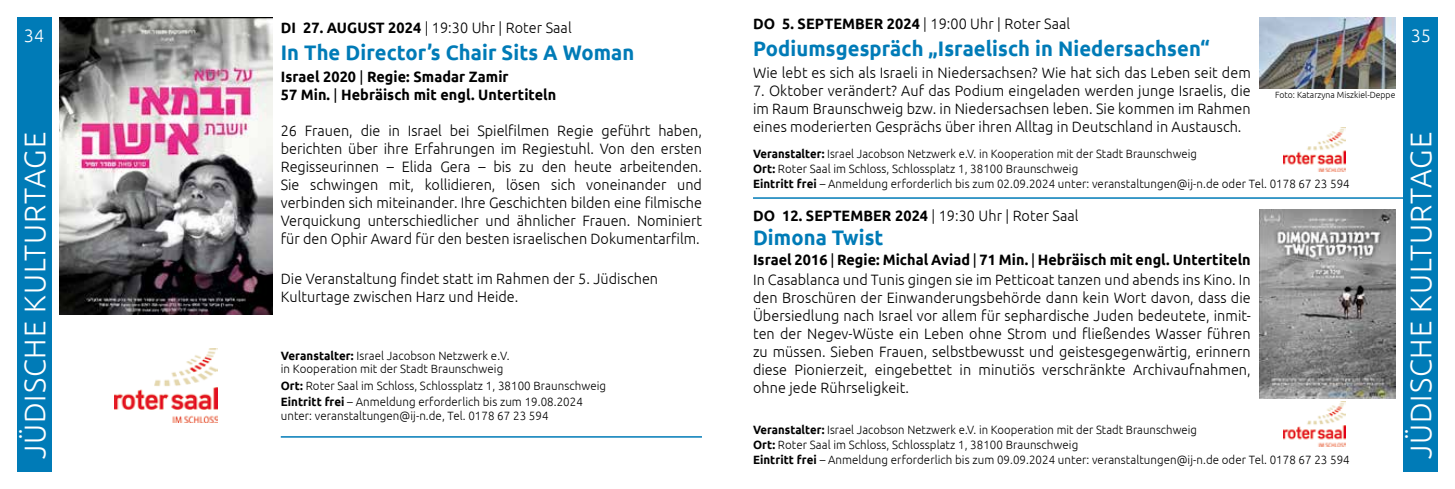
<style>
.page{position:relative;width:1455px;height:489px;background:#fff}
.page>*{position:absolute;margin:0;border:0;box-sizing:border-box;transform-origin:0 0}
.t1{font:300 30px "Ubuntu";letter-spacing:.03em;color:#fff}
.t2{font:700 21px "Ubuntu";letter-spacing:.005em;color:#007bb7;scale:.96 1}
.t3{font:300 18px "Ubuntu";color:#fff}
.t4{font:300 15px/18px "Ubuntu";letter-spacing:.005em;color:#000;text-align:justify;scale:.96 1}
.t5{font:700 15px/18px "Ubuntu";letter-spacing:.005em;color:#000;scale:.96 1}
.t6{font:300 12px/15px "Ubuntu";letter-spacing:.005em;color:#000;scale:.94 1}
.t7{font:300 12px/13.5px "Ubuntu";letter-spacing:.005em;color:#000;scale:.96 1}
.t8{font:300 9px "Ubuntu";color:#000;scale:.96 1}
.s1{font-weight:700}
.s2{font-weight:400}
</style>
<div class="page">
<div style="left:17px;top:17px;width:34px;height:455px;background:#007bb7"></div>
<div style="left:1403px;top:17px;width:34px;height:455px;background:#007bb7"></div>
<img style="left:1259px;top:18px;width:136px;height:71px">
<img style="left:1259px;top:210px;width:136px;height:188px">
<img style="left:60px;top:17px;width:212px;height:298px">
<img style="left:114px;top:349px;width:103px;height:74px">
<hr style="left:281px;top:436px;width:421px;height:2px;background:#007bb7">
<hr style="left:753px;top:197px;width:654px;height:2px;background:#007bb7">
<img style="left:1283px;top:127px;width:62px;height:45px">
<img style="left:1283px;top:402px;width:62px;height:44px">
<p class="t4" style="left:753px;top:14px;width:332px"><span class="s1">DO 5. SEPTEMBER 2024</span> | 19:00 Uhr | Roter Saal</p>
<h2 class="t2" style="left:753px;top:35px;width:477px">Podiumsgespräch „Israelisch in Niedersachsen“</h2>
<p class="t4" style="left:753px;top:63px;width:520px">Wie lebt es sich als Israeli in Niedersachsen? Wie hat sich das Leben seit dem</p>
<p class="t4" style="left:753px;top:81px;width:520px">7. Oktober verändert? Auf das Podium eingeladen werden junge Israelis, die im Raum Braunschweig bzw. in Niedersachsen leben. Sie kommen im Rahmen eines moderierten Gesprächs über ihren Alltag in Deutschland in Austausch.</p>
<p class="t4" style="left:281px;top:18px;width:304px"><span class="s1">DI 27. AUGUST 2024</span> | 19:30 Uhr | Roter Saal</p>
<h2 class="t2" style="left:281px;top:40px;width:370px">In The Director’s Chair Sits A Woman</h2>
<p class="t5" style="left:281px;top:68px;width:288px">Israel 2020 <span class="s2">|</span> Regie: Smadar Zamir<br>57 Min. <span class="s2">|</span> Hebräisch mit engl. Untertiteln</p>
<p class="t4" style="left:281px;top:121px;width:440px">26 Frauen, die in Israel bei Spielfilmen Regie geführt haben, berichten über ihre Erfahrungen im Regiestuhl. Von den ersten Regisseurinnen – Elida Gera – bis zu den heute arbeitenden.<br>Sie schwingen mit, kollidieren, lösen sich voneinander und verbinden sich miteinander. Ihre Geschichten bilden eine filmische Verquickung unterschiedlicher und ähnlicher Frauen. Nominiert für den Ophir Award für den besten israelischen Dokumentarfilm.</p>
<p class="t4" style="left:281px;top:269px;width:394px">Die Veranstaltung findet statt im Rahmen der 5. Jüdischen<br>Kulturtage zwischen Harz und Heide.</p>
<p class="t3" style="left:24px;top:25px;width:22px">34</p>
<p class="t3" style="left:1410px;top:25px;width:22px">35</p>
<p class="t8" style="left:1274px;top:90px;width:127px">Foto: Katarzyna Miszkiel-Deppe</p>
<h1 class="t1" style="left:17px;top:459px;width:329px;rotate:-90deg">JÜDISCHE KULTURTAGE</h1>
<h1 class="t1" style="left:1402px;top:459px;width:329px;rotate:-90deg">JÜDISCHE KULTURTAGE</h1>
<p class="t6" style="left:753px;top:146px;width:636px"><span class="s1">Veranstalter:</span> Israel Jacobson Netzwerk e.V. in Kooperation mit der Stadt Braunschweig<br><span class="s1">Ort:</span> Roter Saal im Schloss, Schlossplatz 1, 38100 Braunschweig<br><span class="s1">Eintritt frei</span> – Anmeldung erforderlich bis zum 02.09.2024 unter: veranstaltungen@ij-n.de oder Tel. 0178 67 23 594</p>
<p class="t4" style="left:753px;top:207px;width:340px"><span class="s1">DO 12. SEPTEMBER 2024</span> | 19:30 Uhr | Roter Saal</p>
<h2 class="t2" style="left:753px;top:225px;width:137px">Dimona Twist</h2>
<p class="t4" style="left:753px;top:249px;width:520px;line-height:20.5px"><span class="s1">Israel 2016</span> <span class="s2">|</span> <span class="s1">Regie: Michal Aviad</span> <span class="s2">|</span> <span class="s1">71 Min.</span> <span class="s2">|</span> <span class="s1">Hebräisch mit engl. Untertiteln<br></span>In Casablanca und Tunis gingen sie im Petticoat tanzen und abends ins Kino. In</p>
<p class="t4" style="left:753px;top:288px;width:520px">den Broschüren der Einwanderungsbehörde dann kein Wort davon, dass die Übersiedlung nach Israel vor allem für sephardische Juden bedeutete, inmit&shy;ten der Negev-Wüste ein Leben ohne Strom und fließendes Wasser führen zu müssen. Sieben Frauen, selbstbewusst und geistesgegenwärtig, erinnern diese Pionierzeit, eingebettet in minutiös verschränkte Archivaufnahmen, ohne jede Rührseligkeit.</p>
<p class="t7" style="left:281px;top:349px;width:240px"><span class="s1">Veranstalter:</span> Israel Jacobson Netzwerk e.V. in Kooperation mit der Stadt Braunschweig</p>
<p class="t7" style="left:281px;top:377px;width:340px;line-height:16.5px"><span class="s1">Ort:</span> Roter Saal im Schloss, Schlossplatz 1, 38100 Braunschweig<br><span class="s1">Eintritt frei</span> – Anmeldung erforderlich bis zum 19.08.2024</p>
<p class="t7" style="left:281px;top:409px;width:280px">unter: veranstaltungen@ij-n.de, Tel. 0178 67 23 594</p>
<p class="t6" style="left:753px;top:422px;width:636px"><span class="s1">Veranstalter:</span> Israel Jacobson Netzwerk e.V. in Kooperation mit der Stadt Braunschweig<br><span class="s1">Ort:</span> Roter Saal im Schloss, Schlossplatz 1, 38100 Braunschweig<br><span class="s1">Eintritt frei</span> – Anmeldung erforderlich bis zum 09.09.2024 unter: veranstaltungen@ij-n.de oder Tel. 0178 67 23 594</p>
</div>
